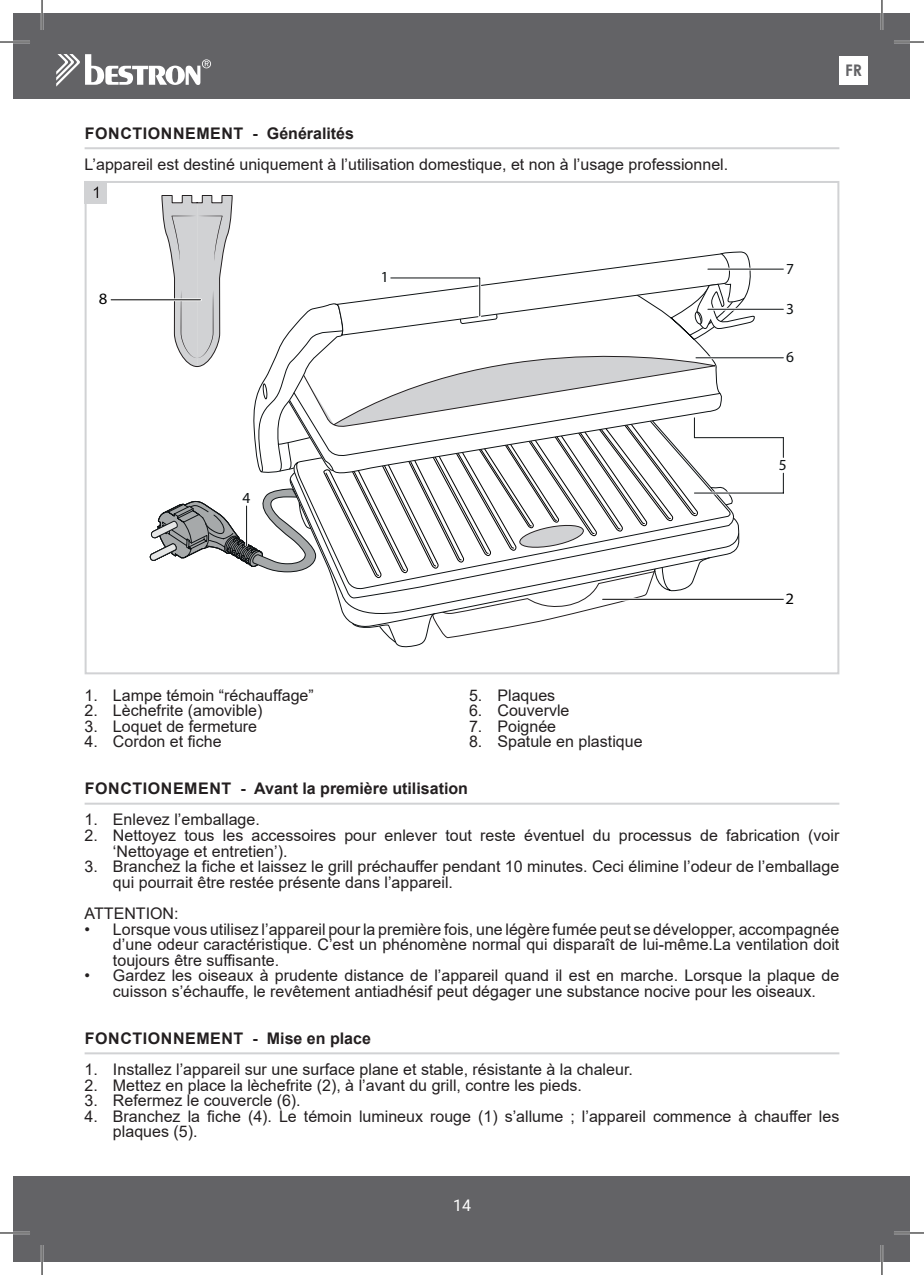
<style>
.page{position:relative;width:924px;height:1275px;background:#fff}
.page>*{position:absolute;margin:0;border:0;box-sizing:border-box;transform-origin:0 0}
.t1{font:16px/15.6px "Arial";color:#231f20}
.t2{font:700 16px "Arial";letter-spacing:.035em;color:#231f20}
.t3{font:700 16px "Arial";color:#231f20}
.t4{font:16px "Roboto";color:#fff}
.t5{font:700 16px "Century Gothic";color:#636366}
.t6{font:15.8px "Myriad Pro";color:#000001;scale:1.06 1}
.t7{font:15.4px "Myriad Pro";color:#0e1214}
</style>
<div class="page">
<hr style="left:85px;top:147px;width:754px;height:2px;background:#d1d2d4">
<hr style="left:85px;top:802px;width:754px;height:2px;background:#d1d2d4">
<hr style="left:85px;top:1052px;width:754px;height:2px;background:#d1d2d4">
<hr style="left:111px;top:299px;width:89px;height:1px;background:#000001">
<hr style="left:695px;top:357px;width:88px;height:1px;background:#0e1214">
<hr style="left:707px;top:309px;width:76px;height:1px;background:#0e1214">
<hr style="left:707px;top:269px;width:76px;height:1px;background:#0e1214">
<hr style="left:694px;top:437px;width:89px;height:1px;background:#0e1214">
<svg style="left:782px;top:437px;width:1px;height:20px"></svg>
<hr style="left:694px;top:493px;width:89px;height:1px;background:#0e1214">
<svg style="left:782px;top:473px;width:1px;height:20px"></svg>
<hr style="left:602px;top:599px;width:181px;height:1px;background:#000001">
<svg style="left:148px;top:195px;width:606px;height:448px"></svg>
<div style="left:85px;top:181px;width:22px;height:23px;background:#d1d2d4"></div>
<svg style="left:94px;top:187px;width:4px;height:11px"></svg>
<div style="left:14px;top:14px;width:895px;height:85px;background:#636366"></div>
<div style="left:14px;top:1176px;width:895px;height:85px;background:#636366"></div>
<svg style="left:56px;top:54px;width:155px;height:33px"></svg>
<div style="left:839px;top:56px;width:28px;height:29px;background:#fff"></div>
<hr style="left:0;top:41px;width:30px;height:2px;background:#fff">
<hr style="left:893px;top:41px;width:30px;height:2px;background:#fff">
<hr style="left:0;top:1231px;width:30px;height:3px;background:#fff">
<hr style="left:893px;top:1231px;width:30px;height:3px;background:#fff">
<hr style="left:41px;top:0;width:2px;height:30px;background:#fff">
<hr style="left:41px;top:1245px;width:2px;height:30px;background:#fff">
<hr style="left:880px;top:0;width:2px;height:30px;background:#fff">
<hr style="left:880px;top:1245px;width:2px;height:30px;background:#fff">
<hr style="left:0;top:42px;width:30px;height:1px;background:#000">
<hr style="left:893px;top:42px;width:30px;height:1px;background:#000">
<hr style="left:0;top:1232px;width:30px;height:1px;background:#000">
<hr style="left:893px;top:1232px;width:30px;height:1px;background:#000">
<hr style="left:42px;top:0;width:1px;height:30px;background:#000">
<hr style="left:42px;top:1245px;width:1px;height:30px;background:#000">
<hr style="left:881px;top:0;width:1px;height:30px;background:#000">
<hr style="left:881px;top:1245px;width:1px;height:30px;background:#000">
<p class="t2" style="left:85px;top:127px;width:270px">FONCTIONNEMENT - Généralités</p>
<p class="t1" style="left:85px;top:158px;width:644px">L’appareil est destiné uniquement à l’utilisation domestique, et non à l’usage professionnel.</p>
<p class="t6" style="left:99px;top:289px;width:10px">8</p>
<p class="t7" style="left:381px;top:268px;width:9px">1</p>
<p class="t7" style="left:242px;top:488px;width:9px">4</p>
<p class="t1" style="left:85px;top:688px;width:231px">1. Lampe témoin “réchauffage”</p>
<p class="t1" style="left:85px;top:704px;width:179px">2. Lèchefrite (amovible)</p>
<p class="t1" style="left:85px;top:720px;width:174px">3. Loquet de fermeture</p>
<p class="t1" style="left:85px;top:735px;width:138px">4. Cordon et fiche</p>
<p class="t1" style="left:469px;top:688px;width:88px">5. Plaques</p>
<p class="t1" style="left:469px;top:704px;width:102px">6. Couvervle</p>
<p class="t1" style="left:469px;top:720px;width:89px">7. Poignée</p>
<p class="t1" style="left:469px;top:735px;width:175px">8. Spatule en plastique</p>
<p class="t7" style="left:785px;top:260px;width:9px">7</p>
<p class="t7" style="left:785px;top:300px;width:9px">3</p>
<p class="t7" style="left:785px;top:348px;width:9px">6</p>
<p class="t7" style="left:778px;top:456px;width:9px">5</p>
<p class="t6" style="left:785px;top:589px;width:10px">2</p>
<p class="t5" style="left:844px;top:65px;width:18px">FR</p>
<p class="t3" style="left:85px;top:782px;width:384px">FONCTIONEMENT - Avant la première utilisation</p>
<p class="t1" style="left:85px;top:813px;width:177px">1. Enlevez l’emballage.</p>
<p class="t1" style="left:113px;top:829px;width:727px;text-indent:-28px">2. Nettoyez tous les accessoires pour enlever tout reste éventuel du processus de fabrication (voir ‘Nettoyage et entretien’).</p>
<p class="t1" style="left:113px;top:860px;width:727px;text-indent:-28px">3. Branchez la fiche et laissez le grill préchauffer pendant 10 minutes. Ceci élimine l’odeur de l’emballage qui pourrait être restée présente dans l’appareil.</p>
<p class="t1" style="left:85px;top:907px;width:95px">ATTENTION:</p>
<p class="t1" style="left:113px;top:922px;width:727px;text-align:justify;text-indent:-28px">• Lorsque vous utilisez l’appareil pour la première fois, une légère fumée peut se développer, accompagnée d’une odeur caractéristique. C’est un phénomène normal qui disparaît de lui-même.La ventilation doit toujours être suffisante.</p>
<p class="t1" style="left:85px;top:969px;width:756px;text-align:center">• Gardez les oiseaux à prudente distance de l’appareil quand il est en marche. Lorsque la plaque de cuisson s’échauffe, le revêtement antiadhésif peut dégager une substance nocive pour les oiseaux.</p>
<p class="t2" style="left:85px;top:1032px;width:287px">FONCTIONNEMENT - Mise en place</p>
<p class="t1" style="left:85px;top:1063px;width:549px">1. Installez l’appareil sur une surface plane et stable, résistante à la chaleur.</p>
<p class="t1" style="left:85px;top:1078px;width:498px">2. Mettez en place la lèchefrite (2), à l’avant du grill, contre les pieds.</p>
<p class="t1" style="left:85px;top:1094px;width:217px">3. Refermez le couvercle (6).</p>
<p class="t1" style="left:113px;top:1110px;width:727px;text-indent:-28px">4. Branchez la fiche (4). Le témoin lumineux rouge (1) s’allume ; l’appareil commence à chauffer les plaques (5).</p>
<p class="t4" style="left:453px;top:1198px;width:19px">14</p>
</div>
